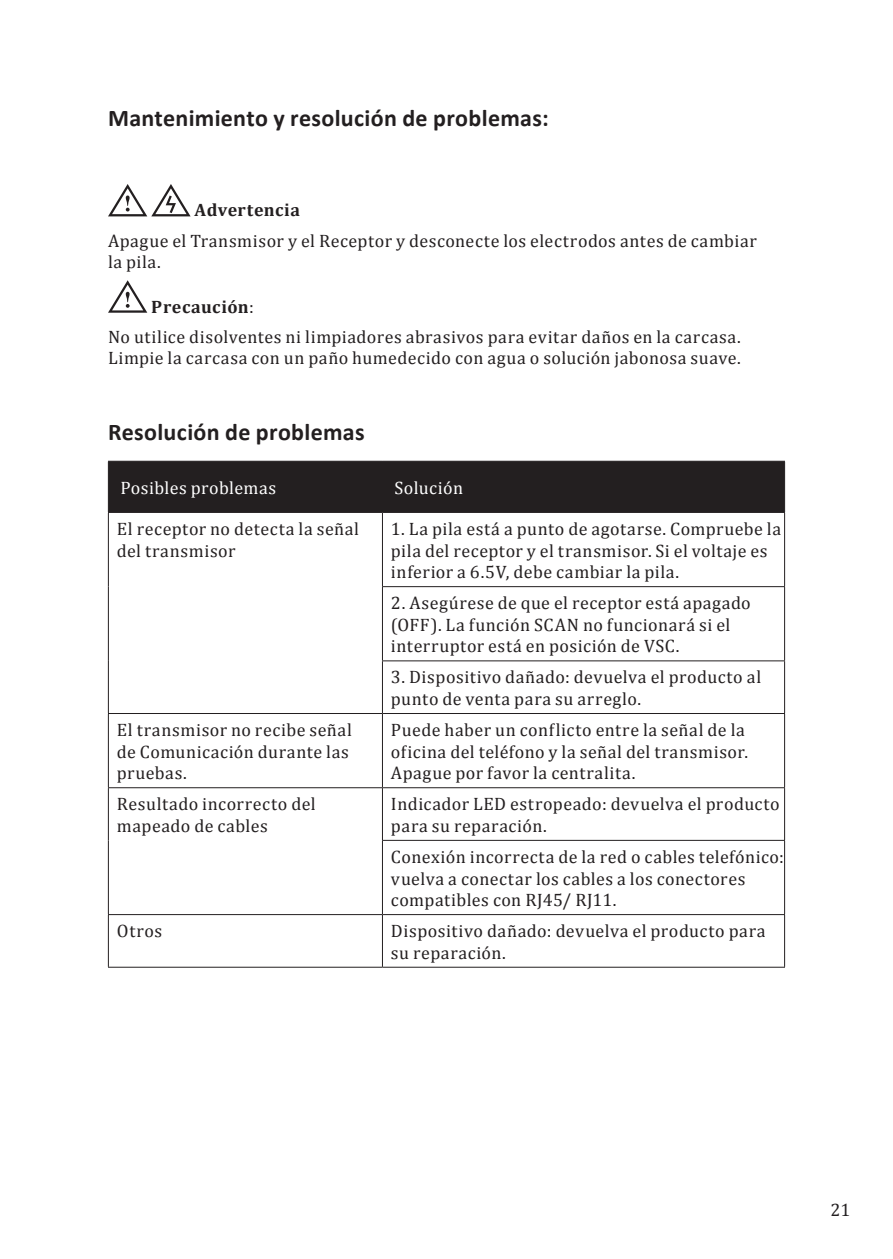
<style>
.page{position:relative;width:893px;height:1259px;background:#fff}
.page>*{position:absolute;margin:0;border:0;box-sizing:border-box;transform-origin:0 0}
.t1{font:700 24px "Calibri";letter-spacing:.015em;color:#231f20}
.t2{font:18px/21.6px "Cambria";letter-spacing:.03em;color:#231f20}
.t3{font:18px "Cambria";letter-spacing:.02em;color:#fff}
.t4{font:700 18px "Cambria";letter-spacing:.025em;color:#231f20}
.s1{font-weight:700}
</style>
<div class="page">
<svg style="left:108px;top:184px;width:83px;height:32px"></svg>
<svg style="left:108px;top:280px;width:39px;height:33px"></svg>
<div style="left:109px;top:462px;width:675px;height:50px;background:#231f20"></div>
<hr style="left:382px;top:461px;width:1px;height:51px;background:#231f20">
<hr style="left:108px;top:513px;width:1px;height:73px;background:#231f20">
<hr style="left:382px;top:513px;width:1px;height:73px;background:#231f20">
<hr style="left:784px;top:513px;width:1px;height:73px;background:#231f20">
<hr style="left:108px;top:586px;width:1px;height:75px;background:#231f20">
<hr style="left:382px;top:586px;width:403px;height:1px;background:#231f20">
<hr style="left:382px;top:587px;width:1px;height:73px;background:#231f20">
<hr style="left:784px;top:587px;width:1px;height:73px;background:#231f20">
<hr style="left:108px;top:661px;width:1px;height:52px;background:#231f20">
<hr style="left:382px;top:660px;width:403px;height:1px;background:#231f20">
<hr style="left:382px;top:661px;width:1px;height:52px;background:#231f20">
<hr style="left:784px;top:661px;width:1px;height:52px;background:#231f20">
<hr style="left:108px;top:713px;width:274px;height:1px;background:#231f20">
<hr style="left:108px;top:714px;width:1px;height:73px;background:#231f20">
<hr style="left:382px;top:713px;width:403px;height:1px;background:#231f20">
<hr style="left:382px;top:714px;width:1px;height:73px;background:#231f20">
<hr style="left:784px;top:714px;width:1px;height:73px;background:#231f20">
<hr style="left:108px;top:787px;width:274px;height:1px;background:#231f20">
<hr style="left:108px;top:788px;width:1px;height:52px;background:#231f20">
<hr style="left:382px;top:787px;width:403px;height:1px;background:#231f20">
<hr style="left:382px;top:788px;width:1px;height:52px;background:#231f20">
<hr style="left:784px;top:788px;width:1px;height:52px;background:#231f20">
<hr style="left:108px;top:840px;width:1px;height:74px;background:#231f20">
<hr style="left:382px;top:840px;width:403px;height:1px;background:#231f20">
<hr style="left:382px;top:840px;width:1px;height:74px;background:#231f20">
<hr style="left:784px;top:840px;width:1px;height:74px;background:#231f20">
<hr style="left:108px;top:914px;width:274px;height:1px;background:#231f20">
<hr style="left:108px;top:915px;width:1px;height:52px;background:#231f20">
<hr style="left:382px;top:914px;width:403px;height:1px;background:#231f20">
<hr style="left:382px;top:915px;width:1px;height:52px;background:#231f20">
<hr style="left:784px;top:915px;width:1px;height:52px;background:#231f20">
<hr style="left:108px;top:966px;width:274px;height:1px;background:#231f20">
<hr style="left:382px;top:966px;width:403px;height:1px;background:#231f20">
<hr style="left:108px;top:461px;width:274px;height:1px;background:#231f20">
<hr style="left:108px;top:461px;width:1px;height:51px;background:#231f20">
<hr style="left:382px;top:461px;width:403px;height:1px;background:#231f20">
<hr style="left:784px;top:461px;width:1px;height:51px;background:#231f20">
<hr style="left:108px;top:512px;width:274px;height:1px;background:#231f20">
<hr style="left:382px;top:512px;width:403px;height:1px;background:#231f20">
<h1 class="t1" style="left:108px;top:103px;width:442px">Mantenimiento y resolución de problemas:</h1>
<p class="t4" style="left:195px;top:198px;width:107px">Advertencia</p>
<p class="t2" style="left:108px;top:229px;width:650px">Apague el Transmisor y el Receptor y desconecte los electrodos antes de cambiar la pila.</p>
<p class="t2" style="left:108px;top:291px;width:634px;line-height:30px;text-indent:43px"><span class="s1">Precaución</span>:<br>No utilice disolventes ni limpiadores abrasivos para evitar daños en la carcasa.</p>
<p class="t2" style="left:108px;top:347px;width:634px">Limpie la carcasa con un paño humedecido con agua o solución jabonosa suave.</p>
<h1 class="t1" style="left:108px;top:417px;width:258px">Resolución de problemas</h1>
<p class="t3" style="left:120px;top:477px;width:157px">Posibles problemas</p>
<p class="t3" style="left:394px;top:477px;width:70px">Solución</p>
<p class="t2" style="left:117px;top:518px;width:244px">El receptor no detecta la señal del transmisor</p>
<p class="t2" style="left:391px;top:518px;width:392px">1. La pila está a punto de agotarse. Compruebe la pila del receptor y el transmisor. Si el voltaje es inferior a 6.5V, debe cambiar la pila.</p>
<p class="t2" style="left:391px;top:592px;width:361px">2. Asegúrese de que el receptor está apagado (OFF). La función SCAN no funcionará si el interruptor está en posición de VSC.</p>
<p class="t2" style="left:391px;top:666px;width:372px">3. Dispositivo dañado: devuelva el producto al punto de venta para su arreglo.</p>
<p class="t2" style="left:117px;top:719px;width:237px">El transmisor no recibe señal de Comunicación durante las pruebas.</p>
<p class="t2" style="left:391px;top:719px;width:359px">Puede haber un conflicto entre la señal de la oficina del teléfono y la señal del transmisor.<br>Apague por favor la centralita.</p>
<p class="t2" style="left:117px;top:793px;width:200px">Resultado incorrecto del mapeado de cables</p>
<p class="t2" style="left:391px;top:793px;width:390px">Indicador LED estropeado: devuelva el producto para su reparación.</p>
<p class="t2" style="left:391px;top:846px;width:395px">Conexión incorrecta de la red o cables telefónico: vuelva a conectar los cables a los conectores compatibles con RJ45/ RJ11.</p>
<p class="t2" style="left:117px;top:920px;width:47px">Otros</p>
<p class="t2" style="left:391px;top:920px;width:376px">Dispositivo dañado: devuelva el producto para su reparación.</p>
<p class="t2" style="left:830px;top:1199px;width:21px">21</p>
</div>
